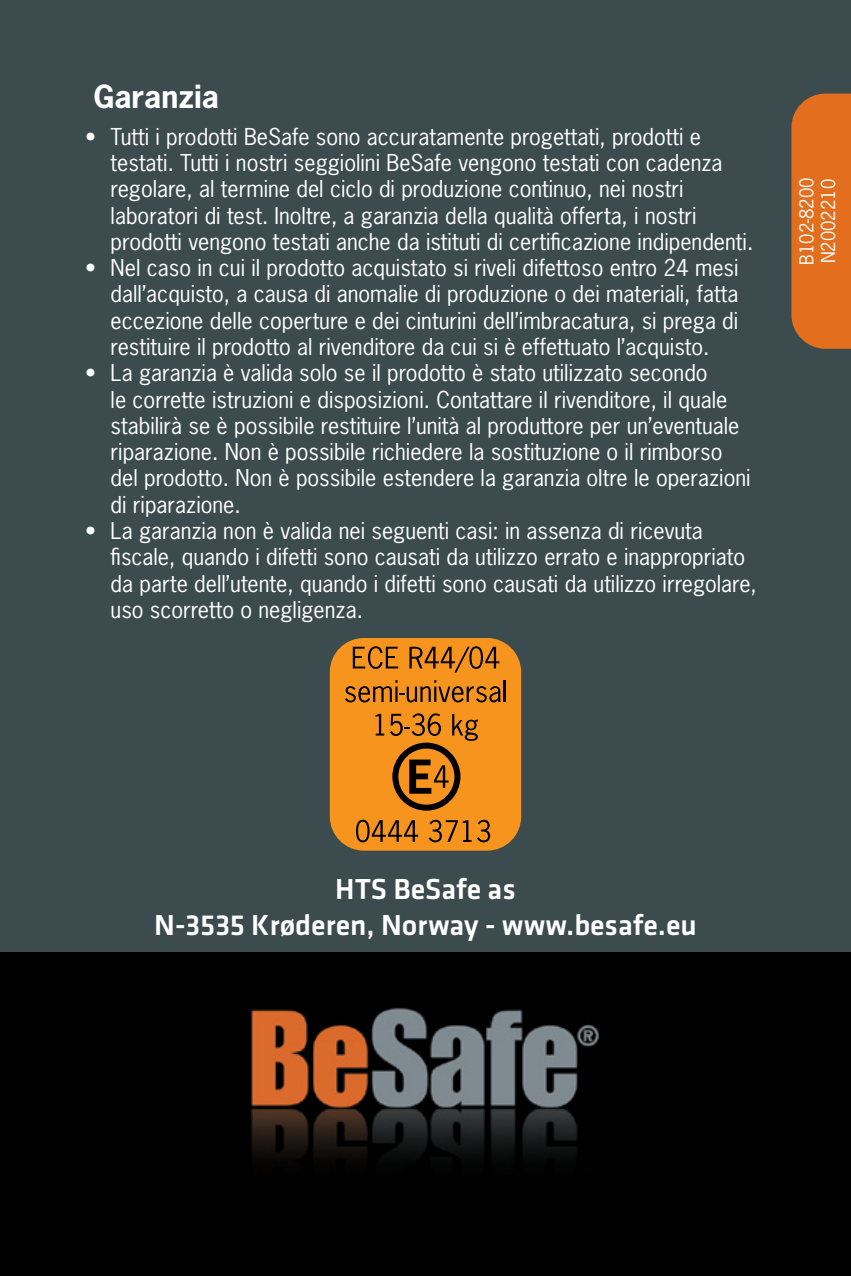
<style>
.page{position:relative;width:851px;height:1276px;background:#fff}
.page>*{position:absolute;margin:0;border:0;box-sizing:border-box;transform-origin:0 0}
.t1{font:500 30px/36px "Klavika";color:#fff;text-align:center}
.t2{font:700 30px "News Gothic Std";color:#fff}
.t3{font:21.9px/26.4px "News Gothic Std";color:#fff}
.t4{font:18px/21.6px "News Gothic Std";color:#fff}
</style>
<div class="page">
<div style="left:0;top:0;width:850px;height:1020px;background:#3b4b4e"></div>
<img style="left:0;top:952px;width:850px;height:324px">
<div style="left:791px;top:94px;width:59px;height:255px;background:#e36f1e"></div>
<div style="left:330px;top:638px;width:191px;height:212px;background:#f7941e;border-radius:34px"></div>
<svg style="left:356px;top:819px;width:62px;height:23px"></svg>
<svg style="left:428px;top:819px;width:43px;height:23px"></svg>
<svg style="left:477px;top:819px;width:13px;height:23px"></svg>
<svg style="left:353px;top:646px;width:45px;height:23px"></svg>
<svg style="left:409px;top:646px;width:90px;height:26px"></svg>
<svg style="left:345px;top:680px;width:155px;height:22px"></svg>
<hr style="left:503px;top:680px;width:3px;height:22px;background:#000">
<svg style="left:375px;top:714px;width:9px;height:21px"></svg>
<svg style="left:390px;top:713px;width:88px;height:97px"></svg>
<h1 class="t2" style="left:94px;top:77px;width:127px">Garanzia</h1>
<p class="t3" style="left:111px;top:123px;width:644px;text-indent:-26px">• Tutti i prodotti BeSafe sono accuratamente progettati, prodotti e testati. Tutti i nostri seggiolini BeSafe vengono testati con cadenza regolare, al termine del ciclo di produzione continuo, nei nostri laboratori di test. Inoltre, a garanzia della qualità offerta, i nostri prodotti vengono testati anche da istituti di certificazione indipendenti.</p>
<p class="t3" style="left:111px;top:254px;width:629px;text-align:justify;text-indent:-26px">• Nel caso in cui il prodotto acquistato si riveli difettoso entro 24 mesi dall’acquisto, a causa di anomalie di produzione o dei materiali, fatta eccezione delle coperture e dei cinturini dell’imbracatura, si prega di restituire il prodotto al rivenditore da cui si è effettuato l’acquisto.</p>
<p class="t3" style="left:111px;top:359px;width:641px;text-indent:-26px">• La garanzia è valida solo se il prodotto è stato utilizzato secondo<br>le corrette istruzioni e disposizioni. Contattare il rivenditore, il quale stabilirà se è possibile restituire l’unità al produttore per un’eventuale riparazione. Non è possibile richiedere la sostituzione o il rimborso del prodotto. Non è possibile estendere la garanzia oltre le operazioni di riparazione.</p>
<p class="t3" style="left:111px;top:517px;width:647px;text-indent:-26px">• La garanzia non è valida nei seguenti casi: in assenza di ricevuta fiscale, quando i difetti sono causati da utilizzo errato e inappropriato da parte dell’utente, quando i difetti sono causati da utilizzo irregolare, uso scorretto o negligenza.</p>
<p class="t4" style="left:795px;top:265px;width:88px;rotate:-90deg">B102-8200<br>N2002210</p>
<h1 class="t1" style="left:154px;top:871px;width:544px">HTS BeSafe as<br>N-3535 Krøderen, Norway - www.besafe.eu</h1>
</div>
